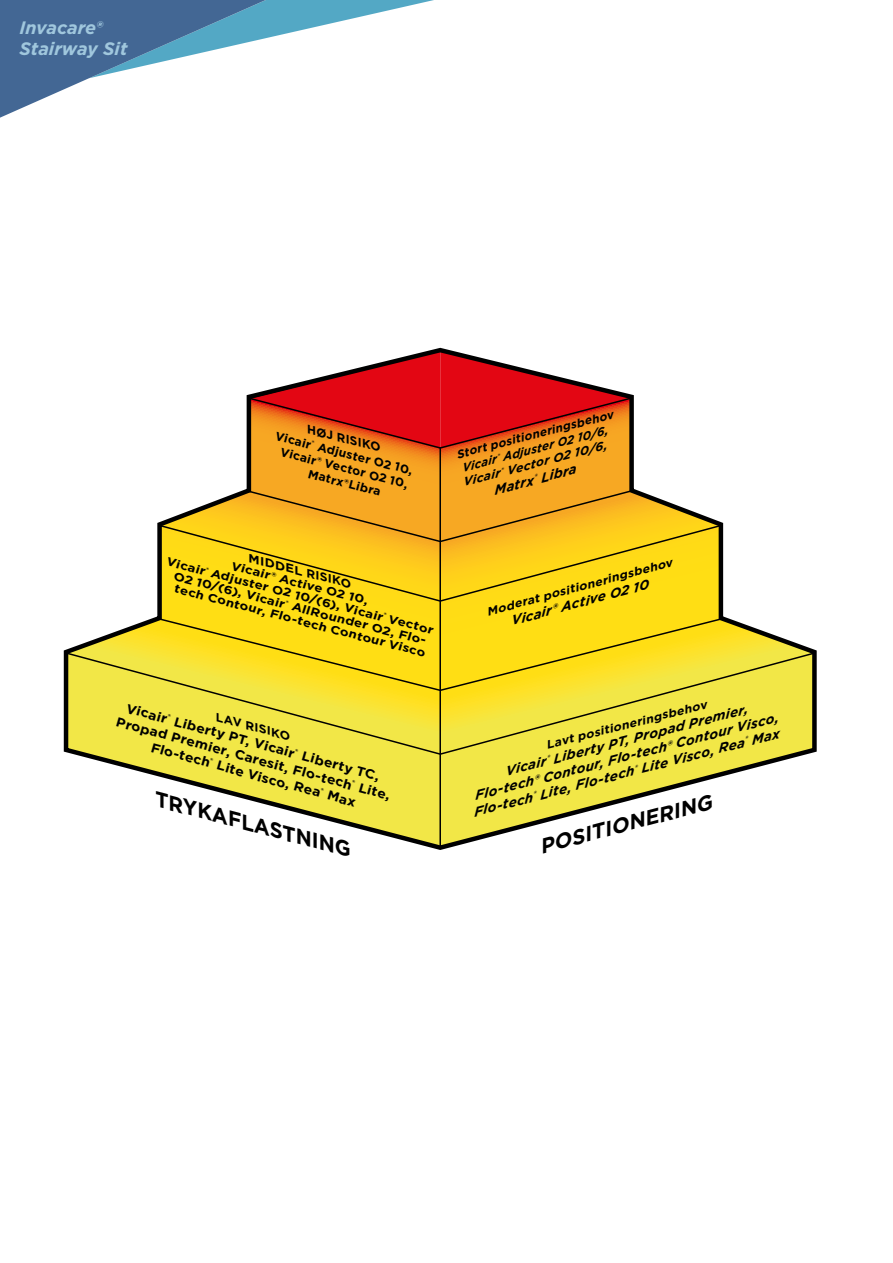
<style>
.page{position:relative;width:893px;height:1263px;background:#fff}
.page>*{position:absolute;margin:0;border:0;box-sizing:border-box;transform-origin:0 0}
.t1{font:italic 700 21px "Gotham";color:#000}
.t2{font:italic 700 20.85px "Gotham";color:#000}
.t3{font:italic 700 18px/21.6px "Gotham";color:#a0c7dd}
.t4{font:italic 700 13.35px "Gotham";color:#000}
.t5{font:italic 700 13.05px "Gotham";color:#000;scale:1.07 1}
.t6{font:italic 700 11.85px/14.1px "Gotham";color:#000}
.t7{font:italic 700 11.85px "Gotham";color:#000}
.t8{font:italic 700 11.55px "Gotham";color:#000;scale:1.15 1}
.t9{font:italic 700 11.55px "Gotham";color:#000;scale:1.07 1}
.t10{font:italic 700 11.55px "Gotham";color:#000;scale:1.15 1}
.s1{font-style:inherit}
</style>
<div class="page">
<svg style="left:63px;top:347px;width:737px;height:503px"></svg>
<svg style="left:243px;top:348px;width:395px;height:102px"></svg>
<svg style="left:157px;top:489px;width:566px;height:114px;background:#f0c224"></svg>
<svg style="left:64px;top:617px;width:753px;height:139px;background:#edda37"></svg>
<hr style="left:439px;top:448px;width:2px;height:400px;background:#000">
<svg style="left:0;top:0;width:434px;height:118px"></svg>
<h3 class="t3" style="left:20px;top:16px;width:110px">Invacare®<br>Stairway Sit</h3>
<p class="t7" style="left:310px;top:422px;width:77px;rotate:14deg">HØJ RISIKO</p>
<p class="t6" style="left:278px;top:429px;width:143px;rotate:14deg">Vicair<sup>®</sup> Adjuster O2 10,</p>
<p class="t6" style="left:283px;top:445px;width:133px;rotate:14deg">Vicair® Vector O2 10,</p>
<p class="t6" style="left:311px;top:467px;width:76px;rotate:14deg">Matrx®Libra</p>
<p class="t10" style="left:251px;top:551px;width:94px;rotate:14deg">MIDDEL RISIKO</p>
<p class="t8" style="left:170px;top:554px;width:38px;rotate:14deg">Vicair<sup>®</sup></p>
<p class="t8" style="left:234px;top:559px;width:124px;rotate:14deg">Vicair® Active O2 10,</p>
<p class="t8" style="left:214px;top:566px;width:201px;rotate:14deg">Adjuster O2 10/(6), Vicair<sup>®</sup> Vector</p>
<p class="t8" style="left:177px;top:569px;width:228px;rotate:14deg">O2 10/(6), Vicair<sup>®</sup> AllRounder O2, Flo-</p>
<p class="t8" style="left:177px;top:582px;width:227px;rotate:14deg">tech Contour, Flo-tech Contour Visco</p>
<p class="t5" style="left:130px;top:700px;width:246px;rotate:15deg">Vicair<sup>®</sup> Liberty PT, Vicair<sup>®</sup> Liberty TC,</p>
<p class="t9" style="left:219px;top:709px;width:73px;rotate:15deg">LAV RISIKO</p>
<p class="t5" style="left:119px;top:713px;width:267px;rotate:15deg">Propad Premier, Caresit, Flo-tech<sup>®</sup> Lite,</p>
<p class="t5" style="left:154px;top:739px;width:199px;rotate:15deg">Flo-tech<sup>®</sup> Lite Visco, Rea<sup>®</sup> Max</p>
<h1 class="t1" style="left:161px;top:785px;width:204px;rotate:15deg">TRYKAFLASTNING</h1>
<p class="t6" style="left:454px;top:448px;width:164px;rotate:-15deg"><span class="s1">Stort positioneringsbehov<br></span>Vicair <sup>®</sup> Adjuster O2 10/6,<br>Vicair <sup>®</sup> Vector O2 10/6,</p>
<p class="t4" style="left:491px;top:482px;width:86px;rotate:-15deg">Matrx <sup>®</sup> Libra</p>
<p class="t9" style="left:485px;top:604px;width:181px;rotate:-15deg">Moderat positioneringsbehov</p>
<p class="t5" style="left:508px;top:612px;width:135px;rotate:-15deg">Vicair® Active O2 10</p>
<p class="t9" style="left:544px;top:738px;width:156px;rotate:-15deg">Lavt positioneringsbehov</p>
<p class="t5" style="left:503px;top:764px;width:235px;rotate:-15deg">Vicair <sup>®</sup> Liberty PT, Propad Premier,</p>
<p class="t5" style="left:472px;top:788px;width:295px;rotate:-15deg">Flo-tech® Contour, Flo-tech® Contour Visco,</p>
<p class="t5" style="left:471px;top:805px;width:296px;rotate:-15deg">Flo-tech<sup>®</sup> Lite, Flo-tech<sup>®</sup> Lite Visco, Rea<sup>®</sup> Max</p>
<h2 class="t2" style="left:536px;top:833px;width:179px;rotate:-15deg">POSITIONERING</h2>
</div>
